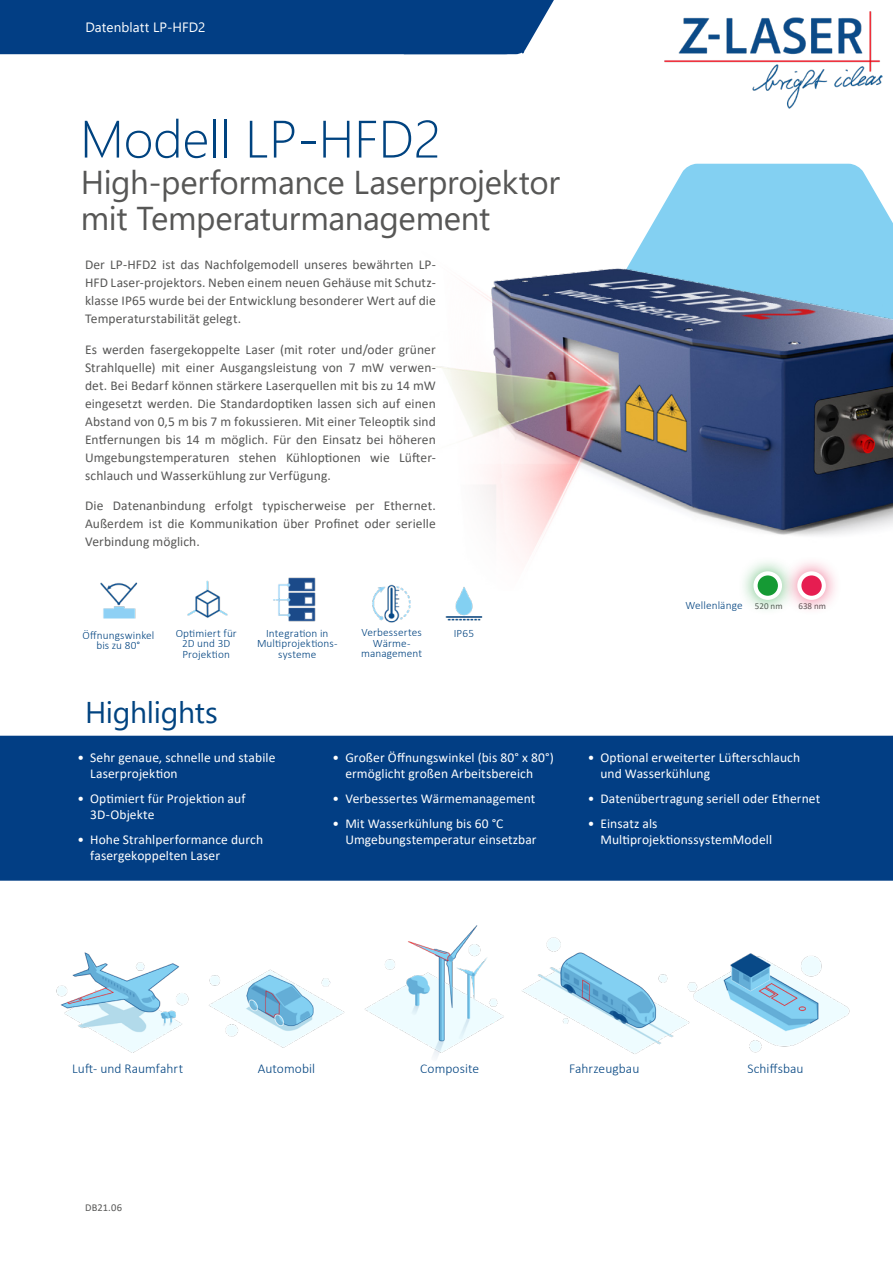
<style>
.page{position:relative;width:893px;height:1263px;background:#fff}
.page>*{position:absolute;margin:0;border:0;box-sizing:border-box;transform-origin:0 0}
.t1{font:300 52.5px "Segoe UI";color:#004380}
.t2{font:33px/36px "Segoe UI";letter-spacing:-.01em;color:#575756}
.t3{font:30px "Segoe UI";letter-spacing:-.01em;color:#004380}
.t4{font:13.5px/18px "Calibri";letter-spacing:.005em;color:#575756;text-align:justify}
.t5{font:13.5px/16.2px "Calibri";letter-spacing:.005em;color:#fff}
.t6{font:300 13.5px "Calibri";letter-spacing:.005em;color:#004380}
.t7{font:13.5px "Segoe UI";letter-spacing:.005em;color:#fff}
.t8{font:300 11.25px/10.5px "Calibri";letter-spacing:.01em;color:#004380;text-align:center}
.t9{font:10.5px "Calibri";letter-spacing:.01em;color:#575756}
.t10{font:9px "Calibri";color:#575756}
.s1{font-weight:400;font-size:9px;color:#575756}
</style>
<div class="page">
<img style="left:56px;top:952px;width:133px;height:101px">
<img style="left:209px;top:969px;width:136px;height:79px">
<img style="left:364px;top:925px;width:140px;height:133px">
<img style="left:522px;top:937px;width:132px;height:117px">
<img style="left:654px;top:953px;width:196px;height:100px">
<div style="left:0;top:0;width:554px;height:55px;background:#023e84"></div>
<img style="left:664px;top:11px;width:218px;height:98px">
<svg style="left:684px;top:164px;width:178px;height:6px"></svg>
<img style="left:424px;top:170px;width:469px;height:389px">
<div style="left:737px;top:555px;width:61px;height:61px;background:#159a34;opacity:.7"></div>
<svg style="left:755px;top:573px;width:25px;height:25px"></svg>
<div style="left:753px;top:571px;width:29px;height:29px;border:4px solid #fff;border-radius:50%"></div>
<div style="left:781px;top:555px;width:61px;height:61px;background:#e61d51;opacity:.7"></div>
<svg style="left:799px;top:573px;width:25px;height:25px"></svg>
<div style="left:797px;top:571px;width:29px;height:29px;border:4px solid #fff;border-radius:50%"></div>
<div style="left:0;top:736px;width:893px;height:145px;background:#023e84"></div>
<img style="left:372px;top:584px;width:39px;height:39px">
<img style="left:445px;top:587px;width:38px;height:34px">
<img style="left:273px;top:577px;width:43px;height:44px">
<img style="left:187px;top:580px;width:41px;height:38px">
<img style="left:100px;top:582px;width:38px;height:37px">
<p class="t7" style="left:85px;top:15px;width:121px">Datenblatt LP-HFD2</p>
<h1 class="t1" style="left:80px;top:89px;width:362px">Modell LP-HFD2</h1>
<h2 class="t2" style="left:81px;top:162px;width:481px">High-performance Laserprojektor mit Temperaturmanagement</h2>
<p class="t4" style="left:85px;top:255px;width:352px">Der LP-HFD2 ist das Nachfolgemodell unseres bewährten LP-HFD Laser-projektors. Neben einem neuen Gehäuse mit Schutz&shy;klasse IP65 wurde bei der Entwicklung besonderer Wert auf die Temperaturstabilität gelegt.</p>
<p class="t4" style="left:85px;top:340px;width:352px">Es werden fasergekoppelte Laser (mit roter und/oder grüner Strahlquelle) mit einer Ausgangsleistung von 7 mW verwen&shy;det. Bei Bedarf können stärkere Laserquellen mit bis zu 14 mW eingesetzt werden. Die Standardoptiken lassen sich auf einen Abstand von 0,5 m bis 7 m fokussieren. Mit einer Teleoptik sind Entfernungen bis 14 m möglich. Für den Einsatz bei höheren Umgebungstemperaturen stehen Kühloptionen wie Lüfter&shy;schlauch und Wasserkühlung zur Verfügung.</p>
<p class="t4" style="left:85px;top:497px;width:352px">Die Datenanbindung erfolgt typischerweise per Ethernet.<br>Außerdem ist die Kommunikation über Profinet oder serielle Verbindung möglich.</p>
<p class="t8" style="left:82px;top:629px;width:74px">Öffnungswinkel bis zu 80°</p>
<p class="t8" style="left:176px;top:628px;width:63px">Optimiert für<br>2D und 3D<br>Projektion</p>
<h3 class="t3" style="left:85px;top:684px;width:134px">Highlights</h3>
<p class="t8" style="left:361px;top:627px;width:63px">Verbessertes<br>Wärme&shy;management</p>
<p class="t8" style="left:266px;top:628px;width:64px">Integration in</p>
<p class="t8" style="left:454px;top:628px;width:22px">IP65</p>
<p class="t8" style="left:257px;top:638px;width:82px">Multiprojektions&shy;systeme</p>
<p class="t5" style="left:90px;top:749px;width:187px;text-indent:-13px">• Sehr genaue, schnelle und stabile<br>Laserprojektion</p>
<p class="t5" style="left:90px;top:790px;width:157px;text-indent:-13px">• Optimiert für Projektion auf<br>3D-Objekte</p>
<p class="t5" style="left:90px;top:831px;width:174px;text-indent:-13px">• Hohe Strahlperformance durch fasergekoppelten Laser</p>
<p class="t5" style="left:333px;top:749px;width:223px;text-align:center">• Großer Öffnungswinkel (bis 80° x 80°) ermöglicht großen Arbeitsbereich</p>
<p class="t5" style="left:333px;top:790px;width:204px">• Verbessertes Wärmemanagement</p>
<p class="t5" style="left:345px;top:815px;width:193px;text-indent:-13px">• Mit Wasserkühlung bis 60 °C<br>Umgebungstemperatur einsetzbar</p>
<p class="t8" style="left:685px;top:600px;width:99px">Wellenlänge <span class="s1">520 nm</span></p>
<p class="t10" style="left:798px;top:600px;width:29px">638 nm</p>
<p class="t5" style="left:600px;top:749px;width:201px;text-indent:-13px">• Optional erweiterter Lüfterschlauch und Wasserkühlung</p>
<p class="t5" style="left:588px;top:790px;width:234px">• Datenübertragung seriell oder Ethernet</p>
<p class="t5" style="left:600px;top:815px;width:173px;text-indent:-13px">• Einsatz als<br>MultiprojektionssystemModell</p>
<p class="t6" style="left:72px;top:1060px;width:113px">Luft- und Raumfahrt</p>
<p class="t6" style="left:258px;top:1060px;width:59px">Automobil</p>
<p class="t6" style="left:420px;top:1060px;width:61px">Composite</p>
<p class="t6" style="left:569px;top:1060px;width:72px">Fahrzeugbau</p>
<p class="t6" style="left:747px;top:1060px;width:58px">Schiffsbau</p>
<p class="t9" style="left:85px;top:1200px;width:39px">DB21.06</p>
</div>
